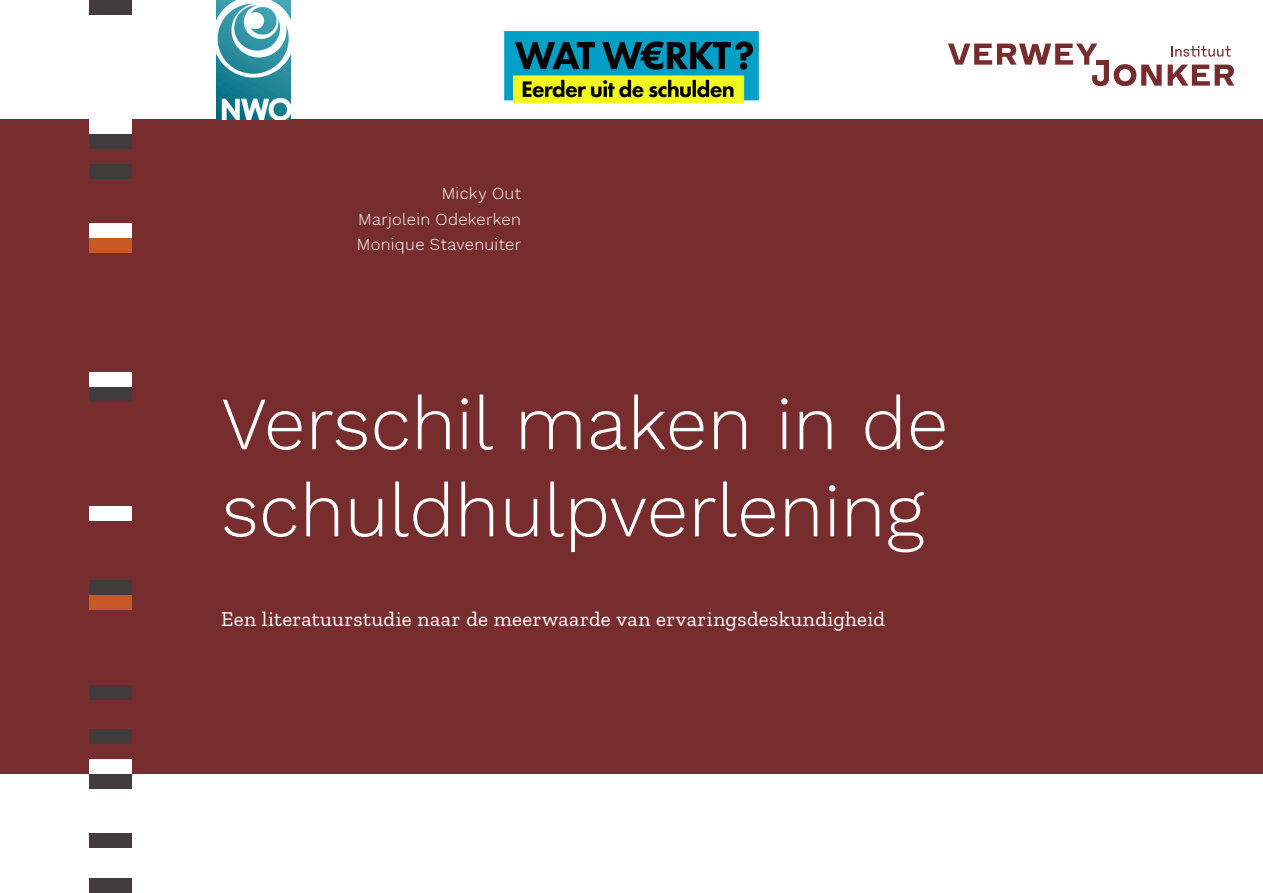
<style>
.page{position:relative;width:1263px;height:893px;background:#fff}
.page>*{position:absolute;margin:0;border:0;box-sizing:border-box;transform-origin:0 0}
.t1{font:75px/87px "Work Sans";color:#fff}
.t2{font:21px "Zilla Slab";letter-spacing:.015em;color:#fff}
.t3{font:16.5px/25.2px "Work Sans";letter-spacing:.02em;color:#fff;text-align:justify}
</style>
<div class="page">
<div style="left:0;top:120px;width:1263px;height:654px;background:#772d2e"></div>
<img style="left:217px;top:0;width:73px;height:119px">
<img style="left:505px;top:31px;width:253px;height:72px">
<div style="left:89px;top:0;width:43px;height:15px;background:#423c3d"></div>
<div style="left:89px;top:223px;width:43px;height:15px;background:#fff"></div>
<div style="left:89px;top:759px;width:43px;height:15px;background:#fff"></div>
<div style="left:89px;top:238px;width:43px;height:15px;background:#c85825"></div>
<div style="left:89px;top:372px;width:43px;height:15px;background:#fff"></div>
<div style="left:89px;top:506px;width:43px;height:15px;background:#fff"></div>
<div style="left:89px;top:729px;width:43px;height:15px;background:#423c3d"></div>
<div style="left:89px;top:774px;width:43px;height:15px;background:#423c3d"></div>
<div style="left:89px;top:134px;width:43px;height:15px;background:#423c3d"></div>
<div style="left:89px;top:119px;width:43px;height:15px;background:#fff"></div>
<div style="left:89px;top:164px;width:43px;height:15px;background:#423c3d"></div>
<div style="left:89px;top:387px;width:43px;height:15px;background:#423c3d"></div>
<div style="left:89px;top:580px;width:43px;height:15px;background:#423c3d"></div>
<div style="left:89px;top:595px;width:43px;height:15px;background:#c85825"></div>
<div style="left:89px;top:685px;width:43px;height:14px;background:#423c3d"></div>
<div style="left:89px;top:833px;width:43px;height:15px;background:#423c3d"></div>
<div style="left:89px;top:878px;width:43px;height:15px;background:#423c3d"></div>
<svg style="left:1171px;top:46px;width:60px;height:11px"></svg>
<svg style="left:948px;top:44px;width:214px;height:42px"></svg>
<svg style="left:1168px;top:65px;width:66px;height:21px"></svg>
<div style="left:1096px;top:60px;width:13px;height:5px;background:#772d2e"></div>
<p class="t3" style="left:357px;top:180px;width:165px;text-indent:85px">Micky Out Marjolein Odekerken Monique Stavenuiter</p>
<h1 class="t1" style="left:221px;top:377px;width:729px">Verschil maken in de schuldhulpverlening</h1>
<p class="t2" style="left:221px;top:608px;width:665px">Een literatuurstudie naar de meerwaarde van ervaringsdeskundigheid</p>
</div>
